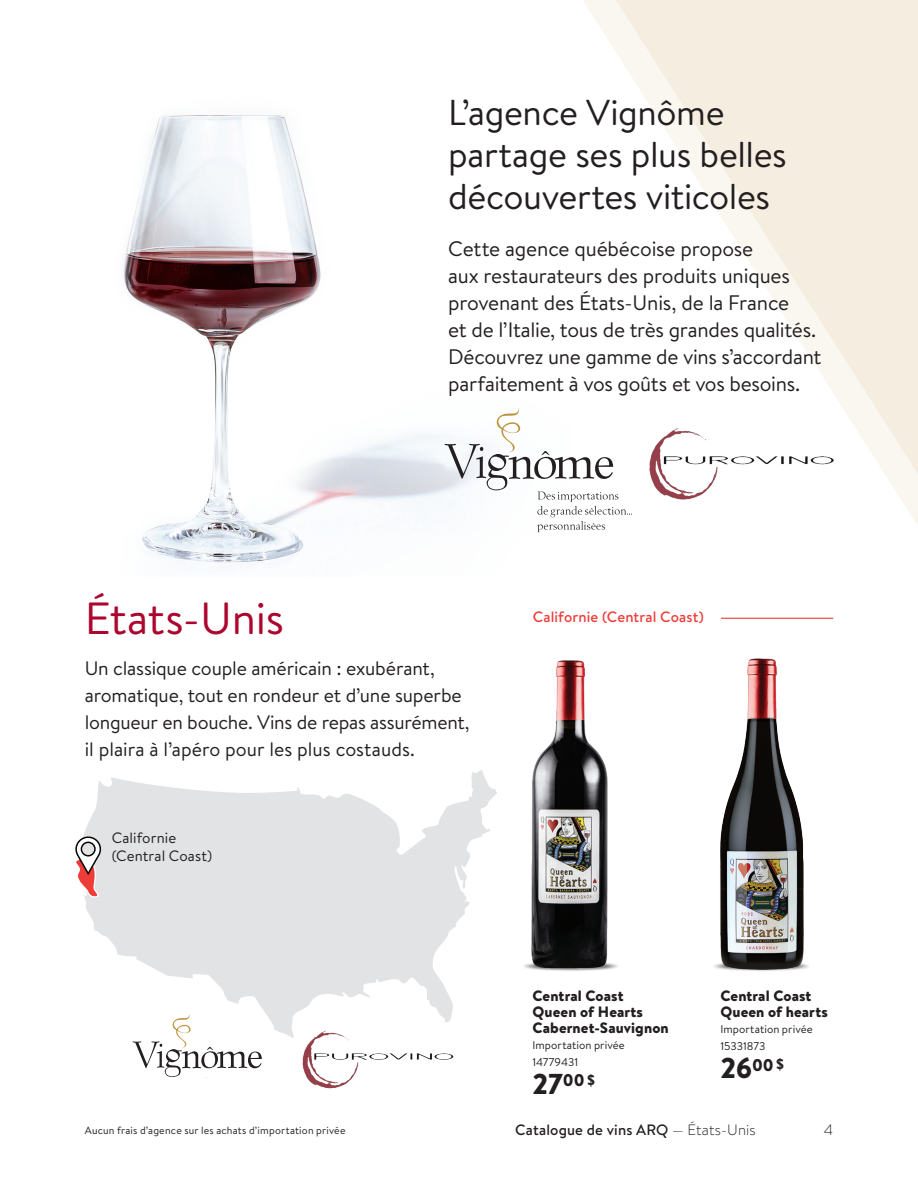
<style>
.page{position:relative;width:918px;height:1188px;background:#fff}
.page>*{position:absolute;margin:0;border:0;box-sizing:border-box;transform-origin:0 0}
.t1{font:45px "Brandon Text";letter-spacing:-.005em;color:#ac062f}
.t2{font:36px/42px "Brandon Text";letter-spacing:-.01em;color:#231f20}
.t3{font:900 28.8px "Brandon Text";color:#231f20}
.t4{font:21px/27px "Brandon Text";letter-spacing:-.01em;color:#231f20}
.t5{font:19.5px/27px "Brandon Text";letter-spacing:-.01em;color:#231f20}
.t6{font:900 15px/15.8px "Brandon Text";letter-spacing:.005em;color:#231f20}
.t7{font:500 15px "Brandon Text";letter-spacing:.01em;color:#231f20}
.t8{font:15px/18px "Brandon Text";letter-spacing:.005em;color:#231f20}
.t9{font:500 15px "Brandon Text";letter-spacing:.01em;color:#ee3d39}
.t10{font:300 15px "Brandon Text";color:#231f20}
.t11{font:11.25px/16.5px "Brandon Text";letter-spacing:.005em;color:#231f20}
.t12{font:10.5px "Brandon Text";letter-spacing:.02em;color:#231f20}
.s1{font-weight:300}
</style>
<div class="page">
<svg style="left:583px;top:0;width:335px;height:525px"></svg>
<img style="left:123px;top:115px;width:417px;height:451px">
<svg style="left:83px;top:770px;width:414px;height:268px;fill:#e1e3e4"></svg>
<svg style="left:75px;top:836px;width:27px;height:63px"></svg>
<img style="left:720px;top:658px;width:84px;height:296px">
<img style="left:524px;top:963px;width:94px;height:6px">
<img style="left:714px;top:954px;width:95px;height:17px">
<img style="left:529px;top:660px;width:81px;height:311px">
<svg style="left:616px;top:0;width:302px;height:474px;fill:#f5eee0"></svg>
<svg style="left:445px;top:408px;width:187px;height:124px"></svg>
<img style="left:639px;top:415px;width:198px;height:87px">
<svg style="left:133px;top:1014px;width:129px;height:63px"></svg>
<img style="left:295px;top:1020px;width:160px;height:69px">
<hr style="left:721px;top:618px;width:112px;height:1px;background:#ee3d39">
<h2 class="t2" style="left:448px;top:90px;width:340px">L’agence Vignôme partage ses plus belles découvertes viticoles</h2>
<p class="t4" style="left:448px;top:235px;width:375px">Cette agence québécoise propose<br>aux restaurateurs des produits uniques provenant des États-Unis, de la France<br>et de l’Italie, tous de très grandes qualités.<br>Découvrez une gamme de vins s’accordant parfaitement à vos goûts et vos besoins.</p>
<h1 class="t1" style="left:85px;top:588px;width:201px">États-Unis</h1>
<p class="t5" style="left:85px;top:654px;width:386px">Un classique couple américain : exubérant, aromatique, tout en rondeur et d’une superbe longueur en bouche. Vins de repas assurément, il plaira à l’apéro pour les plus costauds.</p>
<p class="t8" style="left:112px;top:828px;width:102px">Californie (Central Coast)</p>
<p class="t9" style="left:533px;top:606px;width:173px">Californie (Central Coast)</p>
<p class="t12" style="left:85px;top:1124px;width:262px">Aucun frais d’agence sur les achats d’importation privée</p>
<p class="t6" style="left:532px;top:988px;width:138px">Central Coast<br>Queen of Hearts<br>Cabernet-Sauvignon</p>
<p class="t11" style="left:532px;top:1037px;width:94px">Importation privée<br>14779431</p>
<h3 class="t3" style="left:532px;top:1064px;width:64px">27<sup>00</sup><sup>$</sup></h3>
<p class="t6" style="left:720px;top:988px;width:109px">Central Coast<br>Queen of hearts</p>
<p class="t11" style="left:720px;top:1021px;width:94px">Importation privée<br>15331873</p>
<h3 class="t3" style="left:720px;top:1048px;width:66px">26<sup>00</sup> <sup>$</sup></h3>
<p class="t7" style="left:515px;top:1120px;width:242px">Catalogue de vins ARQ <span class="s1">— États-Unis</span></p>
<p class="t10" style="left:824px;top:1120px;width:11px">4</p>
</div>
